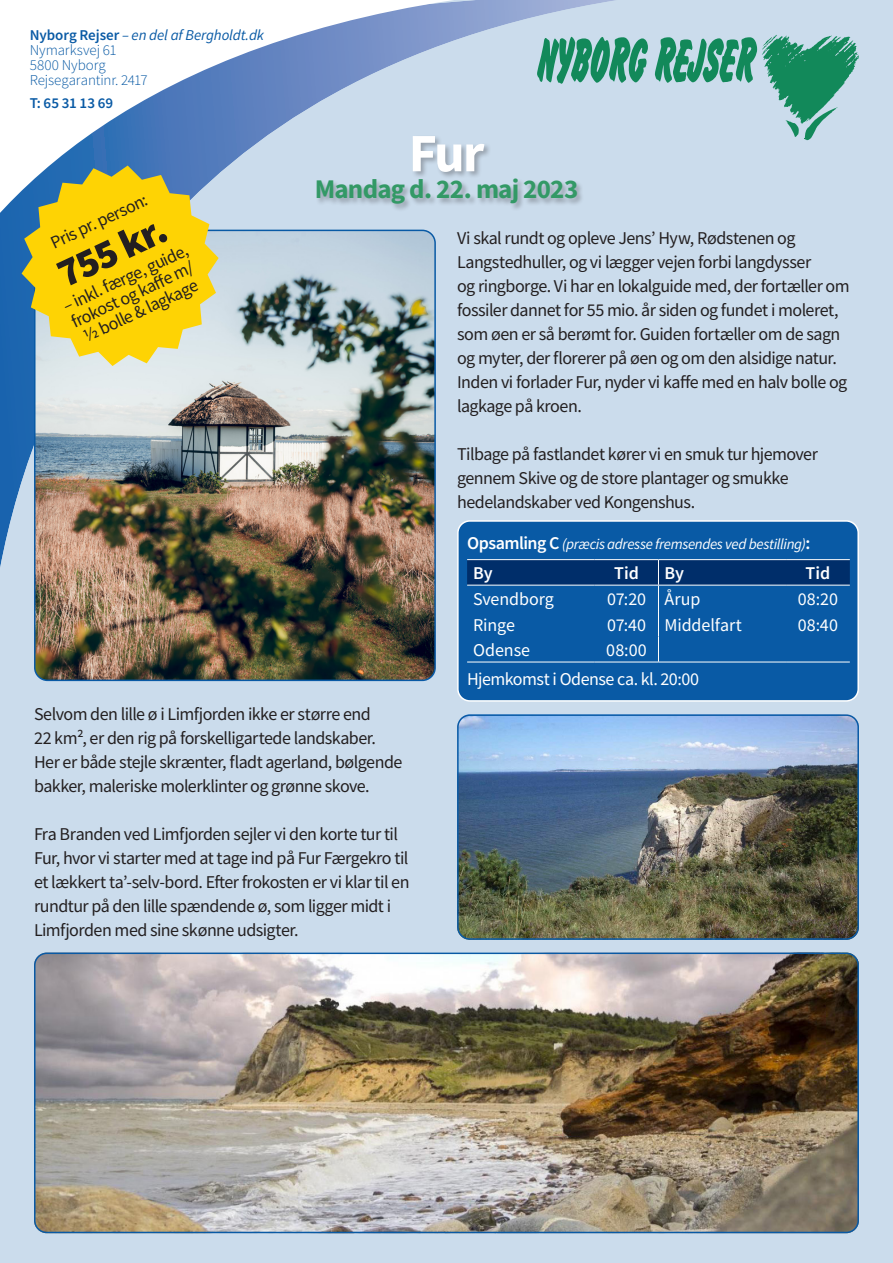
<style>
.page{position:relative;width:893px;height:1263px;background:#cbdcec}
.page>*{position:absolute;margin:0;border:0;box-sizing:border-box;transform-origin:0 0}
.t1{font:700 54px "Source Sans Pro";color:#fff}
.t2{font:900 40.5px "Source Sans Pro";color:#231f20}
.t3{font:700 27px "Source Sans Pro";letter-spacing:-.03em;color:#396}
.t4{font:18px/24px "Source Sans Pro";letter-spacing:-.03em;color:#231f20}
.t5{font:18px "Source Sans Pro";letter-spacing:-.01em;color:#fff}
.t6{font:18px/28.7px "Source Sans Pro";letter-spacing:-.03em;color:#fff}
.t7{font:600 18px "Source Sans Pro";color:#fff}
.t8{font:300 15px/15px "Source Sans Pro";letter-spacing:-.005em;color:#095aa5}
.t9{font:italic 15px "Source Sans Pro";letter-spacing:-.025em;color:#fff}
.t10{font:600 15px "Source Sans Pro";color:#095aa5}
.s1{font-weight:600}
.s2{font-weight:400;font-style:italic}
.s3{font-weight:600;font-style:normal;font-size:18px}
</style>
<div class="page">
<svg style="left:0;top:426px;width:463px;height:141px"></svg>
<svg style="left:0;top:0;width:808px;height:426px"></svg>
<img style="left:457px;top:717px;width:402px;height:223px">
<div style="left:457px;top:714px;width:402px;height:226px;border:2px solid #095aa5;border-radius:12px"></div>
<img style="left:35px;top:230px;width:400px;height:450px">
<div style="left:34px;top:230px;width:402px;height:451px;border:2px solid #095aa5;border-radius:13px"></div>
<img style="left:34px;top:955px;width:825px;height:278px">
<div style="left:34px;top:952px;width:825px;height:281px;border:2px solid #095aa5;border-radius:12px"></div>
<svg style="left:22px;top:166px;width:197px;height:200px;background:#dbc741"></svg>
<div style="left:315px;top:135px;width:269px;height:77px;background:#231f20;opacity:.31"></div>
<div style="left:458px;top:521px;width:400px;height:180px;background:#095aa5;border-radius:12px"></div>
<svg style="left:467px;top:560px;width:383px;height:102px"></svg>
<hr style="left:467px;top:662px;width:128px;height:1px;background:#fff">
<hr style="left:595px;top:662px;width:63px;height:1px;background:#fff">
<hr style="left:658px;top:662px;width:128px;height:1px;background:#fff">
<hr style="left:786px;top:662px;width:64px;height:1px;background:#fff">
<hr style="left:467px;top:559px;width:128px;height:1px;background:#fff">
<hr style="left:595px;top:559px;width:63px;height:1px;background:#fff">
<hr style="left:658px;top:559px;width:128px;height:1px;background:#fff">
<hr style="left:786px;top:559px;width:64px;height:1px;background:#fff">
<hr style="left:467px;top:585px;width:128px;height:1px;background:#fff">
<hr style="left:595px;top:585px;width:63px;height:1px;background:#fff">
<hr style="left:658px;top:585px;width:128px;height:1px;background:#fff">
<hr style="left:786px;top:585px;width:64px;height:1px;background:#fff">
<div style="left:457px;top:520px;width:402px;height:182px;border:2px solid #fff;border-radius:12px"></div>
<svg style="left:537px;top:37px;width:111px;height:47px"></svg>
<svg style="left:655px;top:35px;width:204px;height:105px"></svg>
<p class="t8" style="left:30px;top:28px;width:236px"><span class="s1">Nyborg Rejser</span> <span class="s2">– en del af Bergholdt.dk<br></span>Nymarksvej 61<br>5800 Nyborg<br>Rejsegarantinr. 2417</p>
<p class="t10" style="left:30px;top:98px;width:85px">T: 65 31 13 69</p>
<p class="t4" style="left:47px;top:232px;width:106px;rotate:-25deg">Pris pr. person:</p>
<h2 class="t2" style="left:49px;top:254px;width:118px;rotate:-25deg">755 kr.</h2>
<p class="t4" style="left:60px;top:298px;width:138px;line-height:18px;rotate:-25deg">– inkl. færge, guide, frokost og kaff e m/ ½ bolle &amp; lagkage</p>
<h1 class="t1" style="left:409px;top:132px;width:77px">Fur</h1>
<h3 class="t3" style="left:315px;top:179px;width:265px">Mandag d. 22. maj 2023</h3>
<p class="t4" style="left:457px;top:226px;width:394px">Vi skal rundt og opleve Jens’ Hyw, Rødstenen og Langstedhuller, og vi lægger vejen forbi langdysser<br>og ringborge. Vi har en lokalguide med, der fortæller om fossiler dannet for 55 mio. år siden og fundet i moleret, som øen er så berømt for. Guiden fortæller om de sagn og myter, der florerer på øen og om den alsidige natur.<br>Inden vi forlader Fur, nyder vi kaffe med en halv bolle og lagkage på kroen.</p>
<p class="t4" style="left:457px;top:442px;width:362px">Tilbage på fastlandet kører vi en smuk tur hjemover gennem Skive og de store plantager og smukke hedelandskaber ved Kongenshus.</p>
<p class="t9" style="left:467px;top:538px;width:345px"><span class="s3">Opsamling C</span> (præcis adresse fremsendes ved bestilling)<span class="s3">:</span></p>
<p class="t7" style="left:473px;top:566px;width:21px">By</p>
<p class="t7" style="left:614px;top:566px;width:26px">Tid</p>
<p class="t7" style="left:664px;top:566px;width:21px">By</p>
<p class="t7" style="left:806px;top:566px;width:26px">Tid</p>
<p class="t5" style="left:473px;top:589px;width:82px">Svendborg</p>
<p class="t5" style="left:607px;top:589px;width:95px">07:20 Årup</p>
<p class="t5" style="left:798px;top:589px;width:42px">08:20</p>
<p class="t5" style="left:473px;top:613px;width:43px">Ringe</p>
<p class="t5" style="left:607px;top:615px;width:136px">07:40 Middelfart</p>
<p class="t5" style="left:798px;top:615px;width:42px">08:40</p>
<p class="t5" style="left:473px;top:640px;width:59px">Odense</p>
<p class="t6" style="left:467px;top:636px;width:234px;text-indent:139px">08:00<br>Hjemkomst i Odense ca. kl. 20:00</p>
<p class="t4" style="left:34px;top:702px;width:370px">Selvom den lille ø i Limfjorden ikke er større end<br>22 km², er den rig på forskelligartede landskaber.<br>Her er både stejle skrænter, fladt agerland, bølgende bakker, maleriske molerklinter og grønne skove.</p>
<p class="t4" style="left:34px;top:822px;width:377px">Fra Branden ved Limfjorden sejler vi den korte tur til Fur, hvor vi starter med at tage ind på Fur Færgekro til et lækkert ta’-selv-bord. Efter frokosten er vi klar til en rundtur på den lille spændende ø, som ligger midt i Limfjorden med sine skønne udsigter.</p>
</div>
